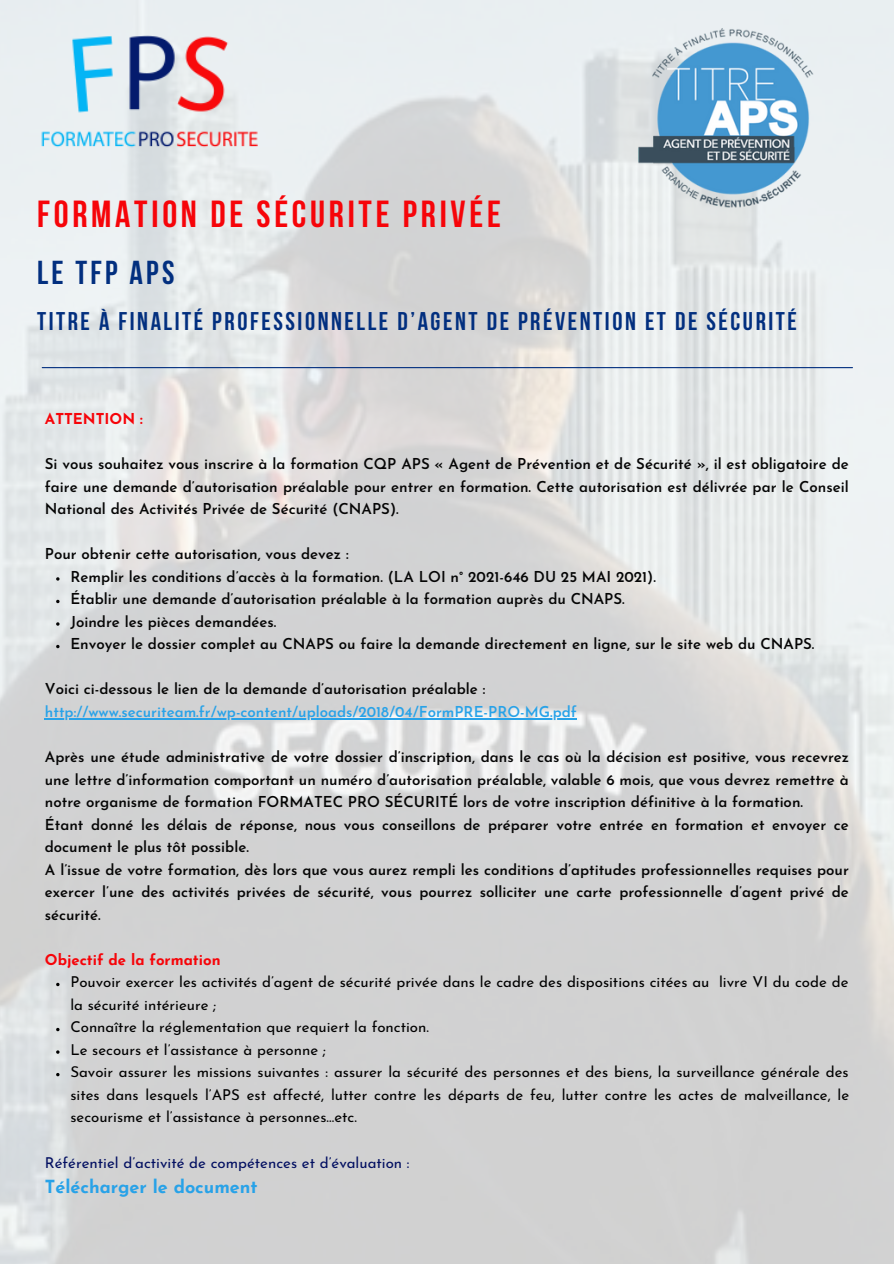
<style>
.page{position:relative;width:894px;height:1264px;background:#fff}
.page>*{position:absolute;margin:0;border:0;box-sizing:border-box;transform-origin:0 0}
.t1{font:700 37.5px "Bebas Neue";letter-spacing:.1em;color:#f60409}
.t2{font:700 33px "Bebas Neue";letter-spacing:.1em;color:#022f7f}
.t3{font:700 25.5px "Bebas Neue";letter-spacing:.1em;color:#022f7f}
.t4{font:700 18px "Josefin Sans";color:#28a2e8}
.t5{font:600 15px/22.5px "Josefin Sans";color:#050505;text-align:justify}
.t6{font:15px/22.5px "Josefin Sans";color:#000}
.t7{font:600 15px "Josefin Sans";color:#28a2e8}
.t8{font:15px "Josefin Sans";color:#020f61}
.t9{font:700 15px "Josefin Sans";color:#f60409}
</style>
<div class="page">
<img style="left:0;top:0;width:893px;height:1263px">
<hr style="left:42px;top:367px;width:810px;height:1px;background:#022f7f">
<svg style="left:56px;top:599px;width:3px;height:4px"></svg>
<svg style="left:56px;top:982px;width:3px;height:4px"></svg>
<svg style="left:56px;top:1027px;width:3px;height:4px"></svg>
<svg style="left:56px;top:1072px;width:3px;height:4px"></svg>
<hr style="left:45px;top:718px;width:532px;height:1px;background:#28a2e8">
<img style="left:0;top:17px;width:296px;height:177px">
<img style="left:628px;top:17px;width:206px;height:206px">
<p class="t1" style="left:37px;top:199px;width:465px">FORMATION DE SÉCURITE PRIVÉE</p>
<p class="t2" style="left:37px;top:259px;width:139px">LE TFP APS</p>
<p class="t3" style="left:37px;top:311px;width:761px">TITRE À FINALITÉ PROFESSIONNELLE D’AGENT DE PRÉVENTION ET DE SÉCURITÉ</p>
<p class="t9" style="left:45px;top:413px;width:99px">ATTENTION :</p>
<p class="t5" style="left:45px;top:454px;width:805px">Si vous souhaitez vous inscrire à la formation CQP APS « Agent de Prévention et de Sécurité », il est obligatoire de faire une demande d’autorisation préalable pour entrer en formation. Cette autorisation est délivrée par le Conseil National des Activités Privée de Sécurité (CNAPS).</p>
<p class="t5" style="left:45px;top:544px;width:305px">Pour obtenir cette autorisation, vous devez :</p>
<p class="t5" style="left:70px;top:566px;width:587px">Remplir les conditions d’accès à la formation. (LA LOI n° 2021-646 DU 25 MAI 2021).</p>
<p class="t5" style="left:70px;top:589px;width:555px">Établir une demande d’autorisation préalable à la formation auprès du CNAPS.</p>
<p class="t5" style="left:70px;top:612px;width:207px">Joindre les pièces demandées.</p>
<p class="t5" style="left:70px;top:634px;width:745px">Envoyer le dossier complet au CNAPS ou faire la demande directement en ligne, sur le site web du CNAPS.</p>
<p class="t5" style="left:45px;top:679px;width:442px">Voici ci-dessous le lien de la demande d’autorisation préalable :</p>
<p class="t7" style="left:45px;top:705px;width:533px">http://www.securiteam.fr/wp-content/uploads/2018/04/FormPRE-PRO-MG.pdf</p>
<p class="t5" style="left:45px;top:747px;width:805px">Après une étude administrative de votre dossier d’inscription, dans le cas où la décision est positive, vous recevrez une lettre d’information comportant un numéro d’autorisation préalable, valable 6 mois, que vous devrez remettre à notre organisme de formation FORMATEC PRO SÉCURITÉ lors de votre inscription définitive à la formation.</p>
<p class="t5" style="left:45px;top:814px;width:805px">Étant donné les délais de réponse, nous vous conseillons de préparer votre entrée en formation et envoyer ce document le plus tôt possible.</p>
<p class="t5" style="left:45px;top:859px;width:805px">A l’issue de votre formation, dès lors que vous aurez rempli les conditions d’aptitudes professionnelles requises pour exercer l’une des activités privées de sécurité, vous pourrez solliciter une carte professionnelle d’agent privé de sécurité.</p>
<p class="t9" style="left:45px;top:953px;width:177px">Objectif de la formation</p>
<p class="t6" style="left:70px;top:972px;width:779px">Pouvoir exercer les activités d’agent de sécurité privée dans le cadre des dispositions citées au livre VI du code de la sécurité intérieure ;</p>
<p class="t6" style="left:70px;top:1017px;width:360px">Connaître la réglementation que requiert la fonction.</p>
<p class="t6" style="left:70px;top:1039px;width:257px">Le secours et l’assistance à personne ;</p>
<p class="t6" style="left:70px;top:1062px;width:780px;text-align:justify">Savoir assurer les missions suivantes : assurer la sécurité des personnes et des biens, la surveillance générale des sites dans lesquels l’APS est affecté, lutter contre les départs de feu, lutter contre les actes de malveillance, le secourisme et l’assistance à personnes…etc.</p>
<p class="t8" style="left:45px;top:1156px;width:366px">Référentiel d’activité de compétences et d’évaluation :</p>
<p class="t4" style="left:45px;top:1179px;width:214px">Télécharger le document</p>
</div>
